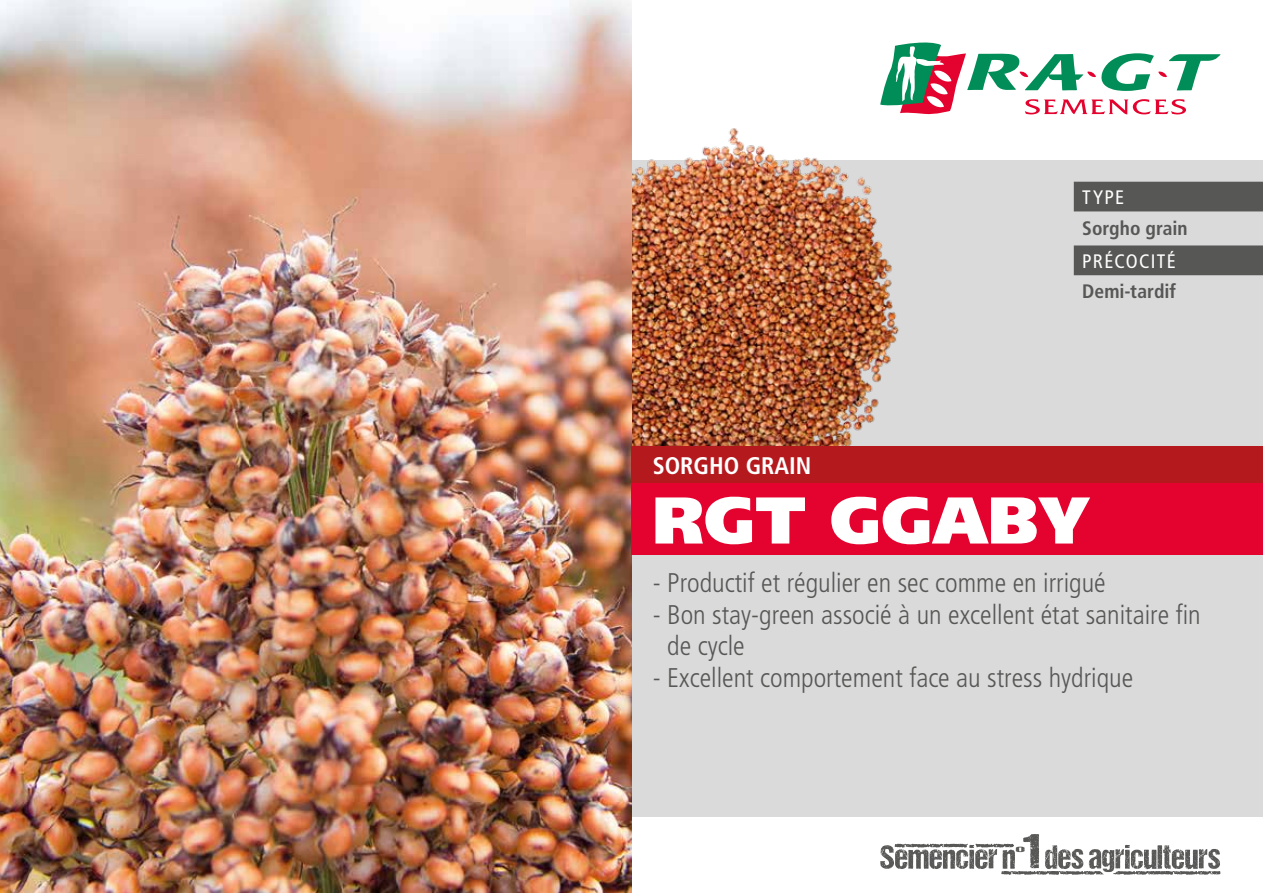
<style>
.page{position:relative;width:1263px;height:893px;background:#fff}
.page>*{position:absolute;margin:0;border:0;box-sizing:border-box;transform-origin:0 0}
.t1{font:900 66px "Frutiger LT Std";color:#fff}
.t2{font:300 condensed 27px/31.5px "Frutiger LT Std";color:#575756}
.t3{font:700 condensed 24px "Frutiger LT Std";color:#fff}
.t4{font:700 condensed 19.5px "Frutiger LT Std";color:#575756}
.t5{font:condensed 19.5px "Frutiger LT Std";letter-spacing:.065em;color:#fff}
</style>
<div class="page">
<div style="left:631px;top:160px;width:632px;height:657px;background:#dadada"></div>
<svg style="left:880px;top:43px;width:340px;height:72px"></svg>
<img style="left:631px;top:116px;width:268px;height:330px">
<svg style="left:880px;top:834px;width:340px;height:41px"></svg>
<img style="left:0;top:0;width:631px;height:893px">
<div style="left:631px;top:483px;width:632px;height:72px;background:#e4032e"></div>
<div style="left:631px;top:446px;width:632px;height:37px;background:#b4191d"></div>
<svg style="left:1074px;top:182px;width:189px;height:93px"></svg>
<p class="t3" style="left:653px;top:452px;width:160px">SORGHO GRAIN</p>
<p class="t5" style="left:1082px;top:186px;width:43px">TYPE</p>
<p class="t4" style="left:1082px;top:216px;width:107px">Sorgho grain</p>
<p class="t5" style="left:1082px;top:250px;width:95px">PRÉCOCITÉ</p>
<p class="t4" style="left:1082px;top:280px;width:95px">Demi-tardif</p>
<h1 class="t1" style="left:653px;top:480px;width:438px">RGT GGABY</h1>
<p class="t2" style="left:653px;top:567px;width:455px">- Productif et régulier en sec comme en irrigué</p>
<p class="t2" style="left:667px;top:599px;width:535px;text-indent:-14px">- Bon stay-green associé à un excellent état sanitaire fin de cycle</p>
<p class="t2" style="left:653px;top:662px;width:482px">- Excellent comportement face au stress hydrique</p>
</div>
